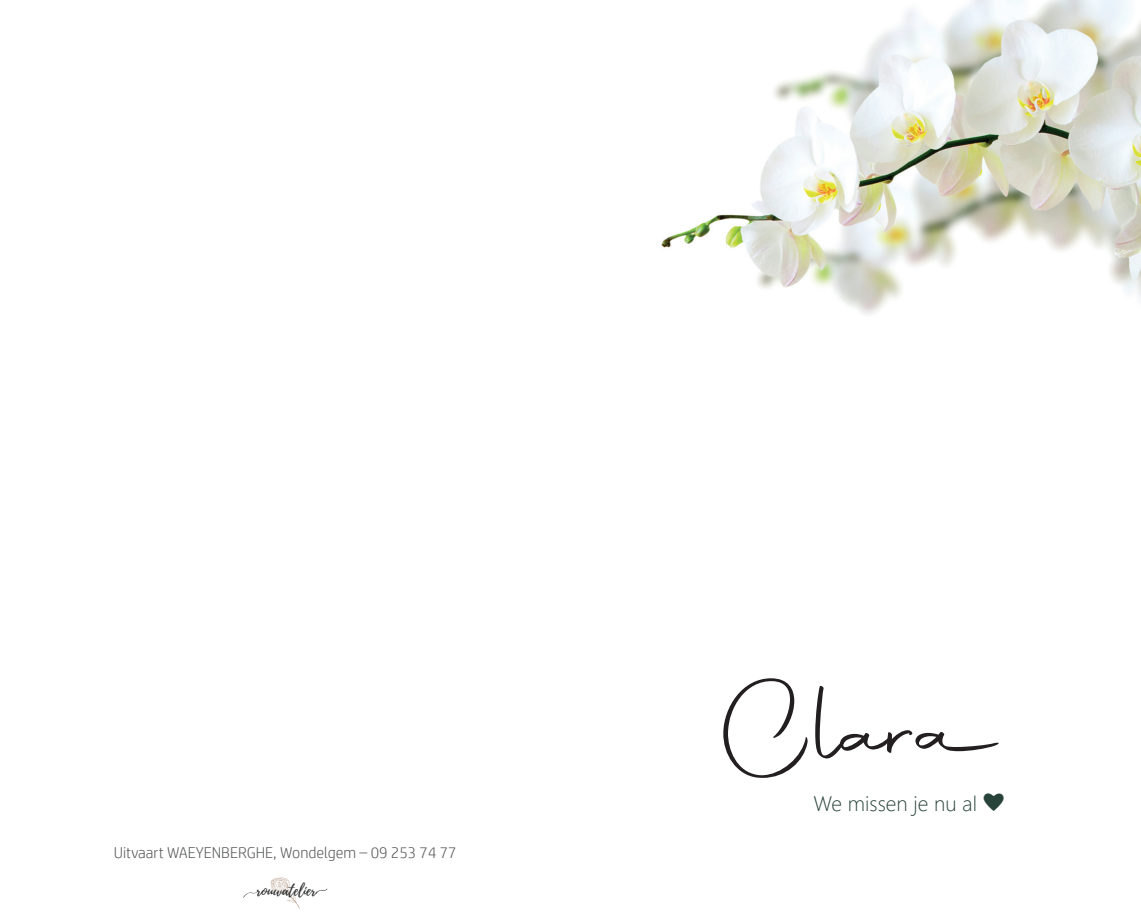
<style>
.page{position:relative;width:1141px;height:918px;background:#fff}
.page>*{position:absolute;margin:0;border:0;box-sizing:border-box;transform-origin:0 0}
.t1{font:110.25px "Autography";color:#231f20}
.t2{font:300 21px "Segoe UI";color:#284339}
.t3{font:300 15.75px "HP Simplified";color:#57585a}
.t4{font:14.88px "Playlist Script";color:#2f3030}
.s1{font-family:"LOVEAMY";font-weight:400}
</style>
<div class="page">
<img style="left:661px;top:0;width:480px;height:314px">
<svg style="left:270px;top:877px;width:30px;height:32px"></svg>
<svg style="left:243px;top:890px;width:16px;height:7px"></svg>
<svg style="left:316px;top:888px;width:11px;height:5px"></svg>
<p class="t3" style="left:114px;top:844px;width:344px">Uitvaart WAEYENBERGHE, Wondelgem – 09 253 74 77</p>
<p class="t4" style="left:257px;top:880px;width:61px">rouwatelier</p>
<p class="t1" style="left:721px;top:658px;width:285px">Clara</p>
<p class="t2" style="left:814px;top:783px;width:193px">We missen je nu al <span class="s1">J</span></p>
</div>
